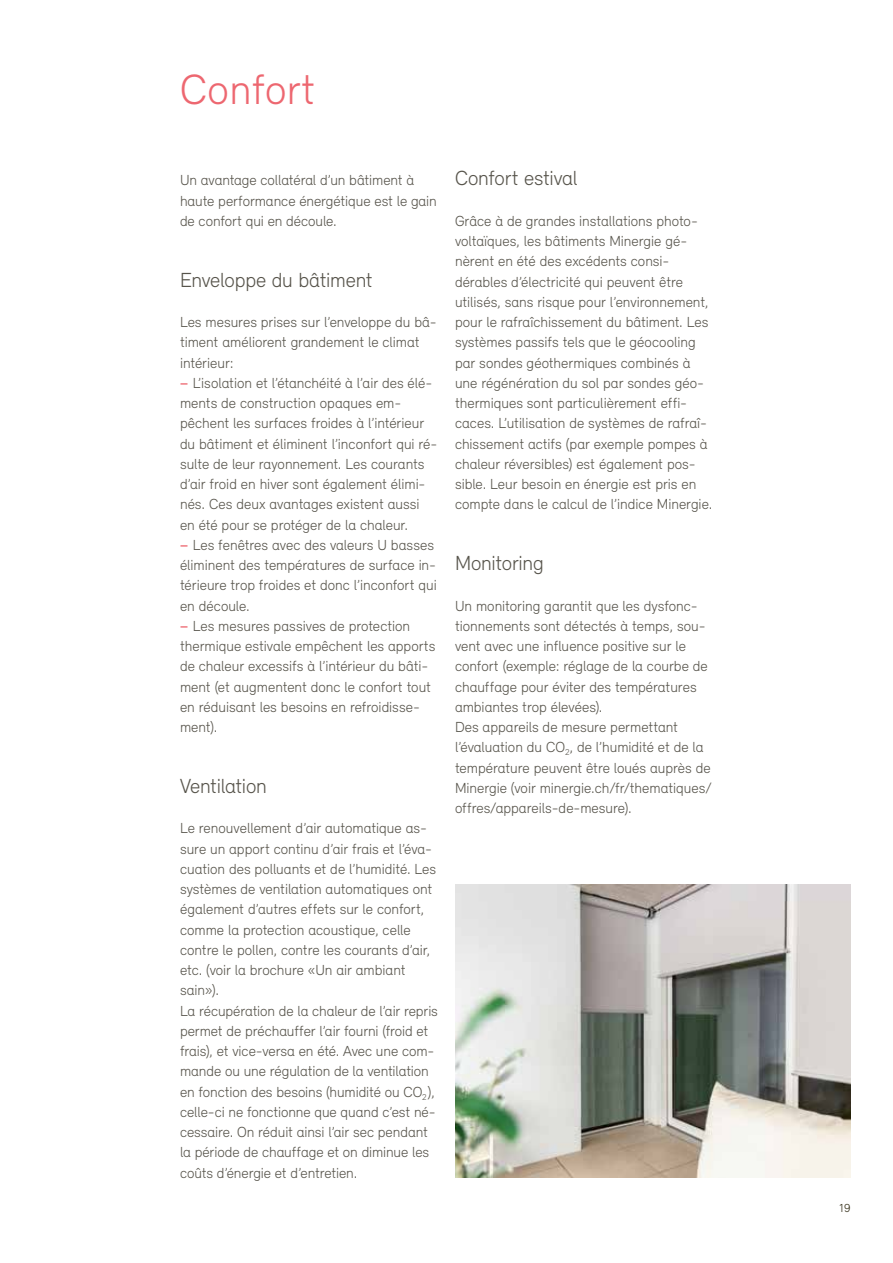
<style>
.page{position:relative;width:893px;height:1263px;background:#fff}
.page>*{position:absolute;margin:0;border:0;box-sizing:border-box;transform-origin:0 0}
.t1{font:300 43.5px "Relevant";letter-spacing:.01em;color:#ed6770}
.t2{font:300 21px "Relevant";letter-spacing:-.015em;color:#57544b}
.t3{font:300 15px/20.2px "Relevant";color:#57544b}
.t4{font:300 12px "Relevant";color:#2f2912}
.s1{font-weight:500;color:#ed6770}
</style>
<div class="page">
<img style="left:455px;top:884px;width:395px;height:294px">
<h1 class="t1" style="left:180px;top:64px;width:137px">Confort</h1>
<p class="t3" style="left:180px;top:170px;width:258px">Un avantage collatéral d’un bâtiment à haute performance énergétique est le gain de confort qui en découle.</p>
<h2 class="t2" style="left:180px;top:267px;width:194px">Enveloppe du bâtiment</h2>
<p class="t3" style="left:180px;top:312px;width:259px">Les mesures prises sur l’enveloppe du bâ&shy;timent améliorent grandement le climat intérieur:<br><span class="s1">−</span> L’isolation et l’étanchéité à l’air des élé&shy;ments de construction opaques em&shy;pêchent les surfaces froides à l’intérieur du bâtiment et éliminent l’inconfort qui ré&shy;sulte de leur rayonnement. Les courants d’air froid en hiver sont également élimi&shy;nés. Ces deux avantages existent aussi en été pour se protéger de la chaleur.<br><span class="s1">−</span> Les fenêtres avec des valeurs U basses éliminent des températures de surface in&shy;térieure trop froides et donc l’inconfort qui en découle.<br><span class="s1">−</span> Les mesures passives de protection thermique estivale empêchent les apports de chaleur excessifs à l’intérieur du bâti&shy;ment (et augmentent donc le confort tout en réduisant les besoins en refroidisse&shy;ment).</p>
<h2 class="t2" style="left:180px;top:773px;width:88px">Ventilation</h2>
<p class="t3" style="left:180px;top:818px;width:259px">Le renouvellement d’air automatique as&shy;sure un apport continu d’air frais et l’éva&shy;cuation des polluants et de l’humidité. Les systèmes de ventilation automatiques ont également d’autres effets sur le confort, comme la protection acoustique, celle contre le pollen, contre les courants d’air, etc. (voir la brochure «Un air ambiant sain»).<br>La récupération de la chaleur de l’air repris permet de préchauffer l’air fourni (froid et frais), et vice-versa en été. Avec une com&shy;mande ou une régulation de la ventilation en fonction des besoins (humidité ou CO<sub>2</sub> ), celle-ci ne fonctionne que quand c’est né&shy;cessaire. On réduit ainsi l’air sec pendant la période de chauffage et on diminue les coûts d’énergie et d’entretien.</p>
<h2 class="t2" style="left:455px;top:166px;width:124px">Confort estival</h2>
<p class="t3" style="left:455px;top:210px;width:259px">Grâce à de grandes installations photo&shy;voltaïques, les bâtiments Minergie gé&shy;nèrent en été des excédents consi&shy;dérables d’électricité qui peuvent être utilisés, sans risque pour l’environnement, pour le rafraîchissement du bâtiment. Les systèmes passifs tels que le géocooling par sondes géothermiques combinés à une régénération du sol par sondes géo&shy;thermiques sont particulièrement effi&shy;caces. L’utilisation de systèmes de rafraî&shy;chissement actifs (par exemple pompes à chaleur réversibles) est également pos&shy;sible. Leur besoin en énergie est pris en compte dans le calcul de l’indice Minergie.</p>
<h2 class="t2" style="left:455px;top:551px;width:90px">Monitoring</h2>
<p class="t3" style="left:455px;top:595px;width:258px">Un monitoring garantit que les dysfonc&shy;tionnements sont détectés à temps, sou&shy;vent avec une influence positive sur le confort (exemple: réglage de la courbe de chauffage pour éviter des températures ambiantes trop élevées).<br>Des appareils de mesure permettant l’évaluation du CO<sub>2</sub>, de l’humidité et de la température peuvent être loués auprès de Minergie (voir minergie.ch/fr/thematiques/ offres/appareils-de-mesure).</p>
<p class="t4" style="left:839px;top:1201px;width:13px">19</p>
</div>
